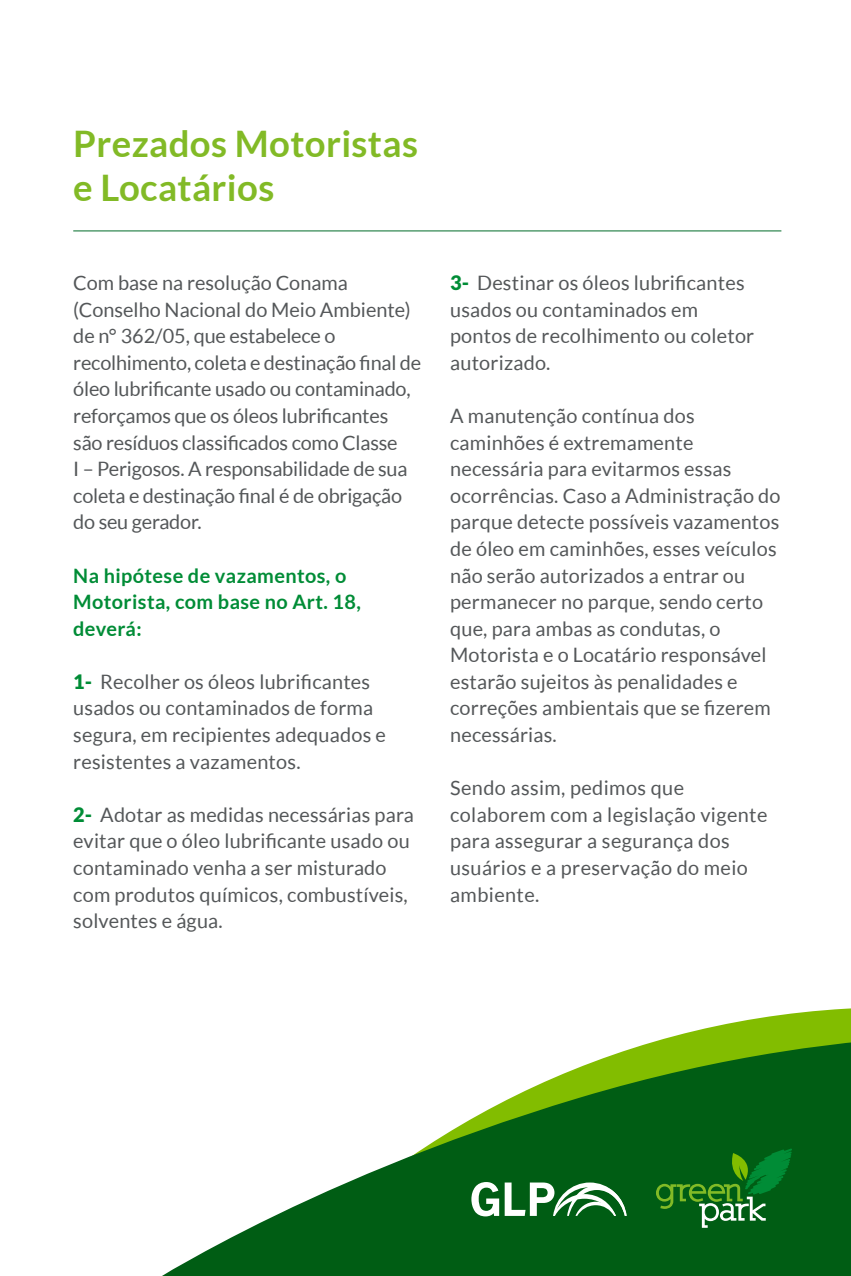
<style>
.page{position:relative;width:851px;height:1276px;background:#fff}
.page>*{position:absolute;margin:0;border:0;box-sizing:border-box;transform-origin:0 0}
.t1{font:700 36.53px/43.9px "Lato";letter-spacing:.01em;color:#82ba26}
.t2{font:19.88px/26.5px "Lato";letter-spacing:.01em;color:#545759}
.t3{font:19.88px/26.5px "Lato";letter-spacing:-.01em;color:#545759}
.t4{font:700 19.88px/26.5px "Lato";letter-spacing:.02em;color:#008c36}
.s1{font-weight:900;color:#008c36}
</style>
<div class="page">
<hr style="left:73px;top:230px;width:708px;height:1px;background:#006b29">
<svg style="left:162px;top:1010px;width:688px;height:266px"></svg>
<svg style="left:471px;top:1182px;width:155px;height:34px"></svg>
<svg style="left:656px;top:1148px;width:136px;height:79px;background:#197324"></svg>
<h1 class="t1" style="left:73px;top:121px;width:346px">Prezados Motoristas e Locatários</h1>
<p class="t3" style="left:73px;top:269px;width:349px">Com base na resolução Conama (Conselho Nacional do Meio Ambiente) de n° 362/05, que estabelece o recolhimento, coleta e destinação final de óleo lubrificante usado ou contaminado, reforçamos que os óleos lubrificantes são resíduos classificados como Classe<br>I – Perigosos. A responsabilidade de sua coleta e destinação final é de obrigação do seu gerador.</p>
<p class="t4" style="left:73px;top:562px;width:289px">Na hipótese de vazamentos, o<br>Motorista, com base no Art. 18, deverá:</p>
<p class="t2" style="left:73px;top:668px;width:314px"><span class="s1">1-</span> Recolher os óleos lubrificantes usados ou contaminados de forma segura, em recipientes adequados e resistentes a vazamentos.</p>
<p class="t2" style="left:73px;top:801px;width:342px"><span class="s1">2-</span> Adotar as medidas necessárias para evitar que o óleo lubrificante usado ou contaminado venha a ser misturado com produtos químicos, combustíveis, solventes e água.</p>
<p class="t2" style="left:450px;top:269px;width:305px"><span class="s1">3-</span> Destinar os óleos lubrificantes usados ou contaminados em pontos de recolhimento ou coletor autorizado.</p>
<p class="t2" style="left:450px;top:402px;width:332px">A manutenção contínua dos caminhões é extremamente necessária para evitarmos essas ocorrências. Caso a Administração do parque detecte possíveis vazamentos de óleo em caminhões, esses veículos não serão autorizados a entrar ou permanecer no parque, sendo certo que, para ambas as condutas, o<br>Motorista e o Locatário responsável estarão sujeitos às penalidades e correções ambientais que se fizerem necessárias.</p>
<p class="t2" style="left:450px;top:774px;width:319px">Sendo assim, pedimos que colaborem com a legislação vigente para assegurar a segurança dos usuários e a preservação do meio ambiente.</p>
</div>
